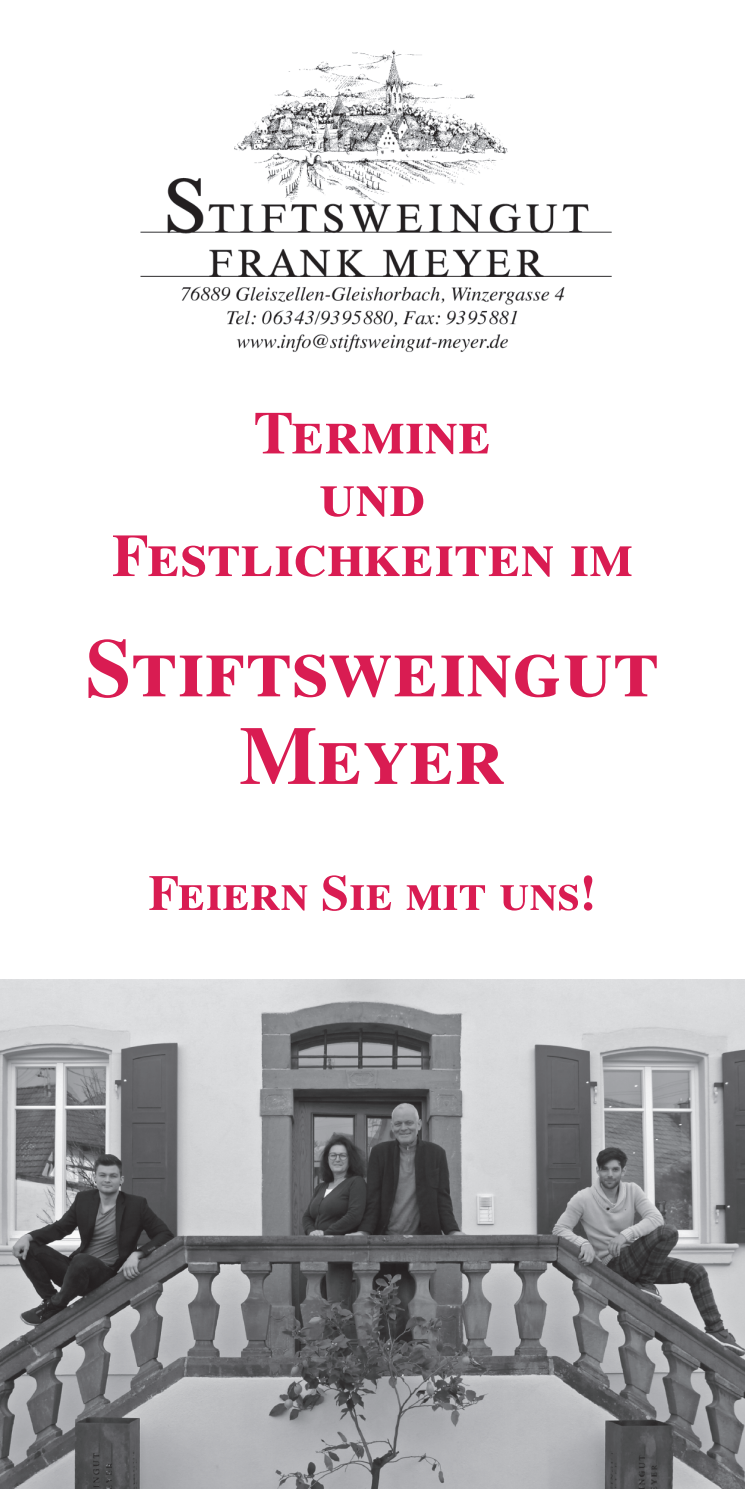
<style>
.page{position:relative;width:745px;height:1489px;background:#fff}
.page>*{position:absolute;margin:0;border:0;box-sizing:border-box;transform-origin:0 0}
.t1{font:82.5px/87.5px "Times Bold SC";color:#d91c52;text-align:center}
.t2{font:60px/61.2px "Times Bold SC";color:#d91c52;text-align:center}
.t3{font:50px "Times Bold SC";color:#d91c52}
</style>
<div class="page">
<img style="left:140px;top:50px;width:472px;height:302px">
<img style="left:0;top:979px;width:744px;height:509px">
<p class="t2" style="left:112px;top:401px;width:522px">Termine<br>und<br>Festlichkeiten im</p>
<h1 class="t1" style="left:86px;top:623px;width:575px">Stiftsweingut<br>Meyer</h1>
<p class="t3" style="left:148px;top:863px;width:449px">Feiern Sie mit uns!</p>
</div>
